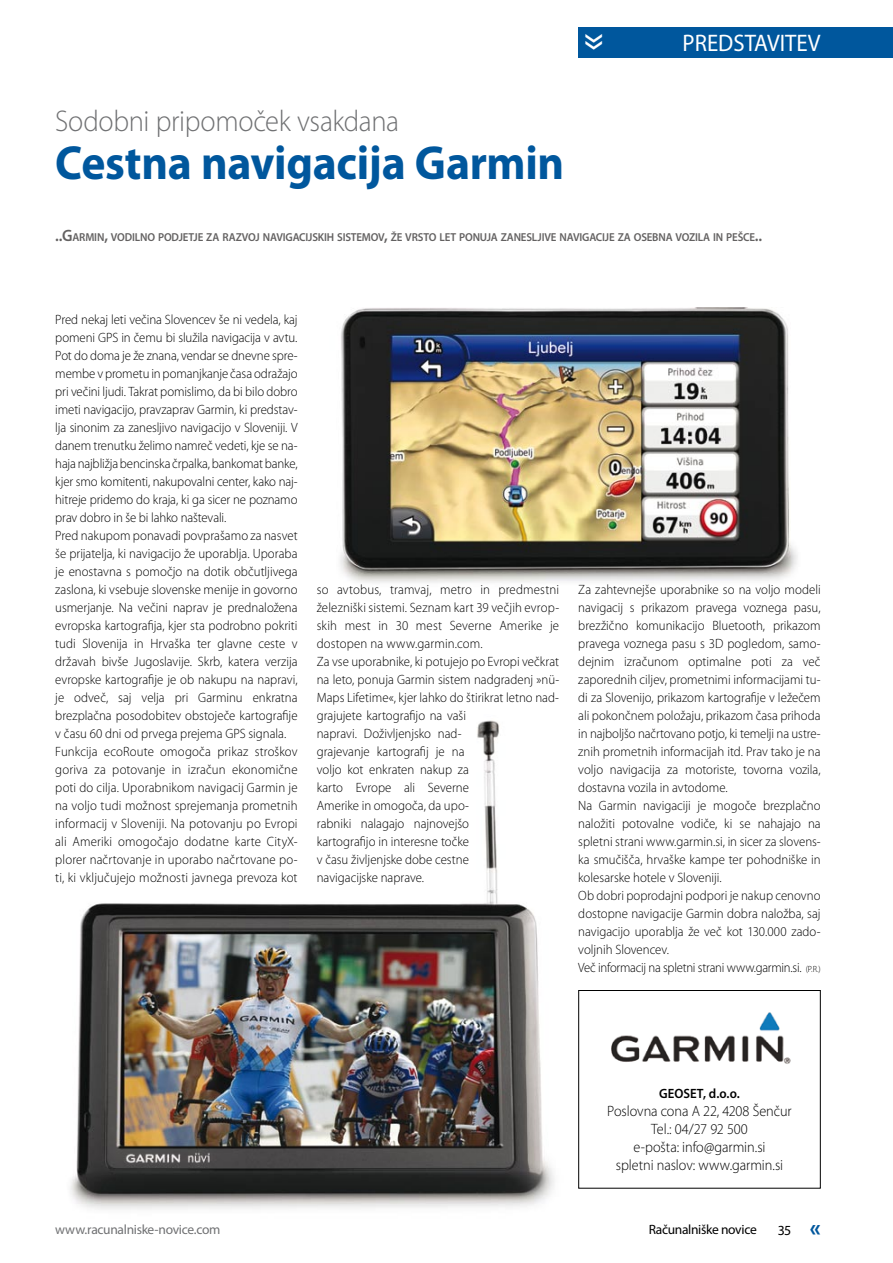
<style>
.page{position:relative;width:893px;height:1263px;background:#fff}
.page>*{position:absolute;margin:0;border:0;box-sizing:border-box;transform-origin:0 0}
.t1{font:700 48px "Myriad Pro";letter-spacing:-.01em;color:#00579d;scale:.95 1}
.t2{font:45px "Myriad Pro";color:#fff;scale:.95 1}
.t3{font:300 30px "Myriad Pro";letter-spacing:-.01em;color:#707173;scale:.95 1}
.t4{font:700 24.75px "Myriad Pro";color:#00579d;scale:.95 1}
.t5{font:24px "Myriad Pro";color:#fff;scale:.95 1}
.t6{font:300 15px/18px "Myriad Pro";letter-spacing:-.005em;color:#000;text-align:center;scale:.95 1}
.t7{font:13.95px "Myriad Pro";color:#000}
.t8{font:300 13.5px/18px "Myriad Pro";color:#000;scale:.95 1}
.t9{font:13.5px "Myriad Pro";letter-spacing:-.025em;color:#707173}
.t10{font:13.5px "Myriad Pro";letter-spacing:-.025em;color:#000}
.t11{font:600 13.5px "Myriad Pro";letter-spacing:.005em;color:#000;scale:.95 1}
.t12{font:600 11.55px "Myriad Pro";letter-spacing:-.015em;color:#636161;scale:.95 1}
.s1{font-size:16.5px}
.s2{font-size:9px}
</style>
<div class="page">
<div style="left:578px;top:27px;width:315px;height:31px;background:#00579d"></div>
<img style="left:340px;top:307px;width:458px;height:276px">
<img style="left:70px;top:720px;width:484px;height:490px">
<div style="left:578px;top:990px;width:243px;height:198px;border:1px solid #000"></div>
<img style="left:611px;top:1012px;width:180px;height:52px">
<h3 class="t3" style="left:55px;top:103px;width:363px">Sodobni pripomoček vsakdana</h3>
<h1 class="t1" style="left:55px;top:131px;width:537px">Cestna navigacija Garmin</h1>
<h2 class="t2" style="left:625px;top:33px;width:20px;rotate:90deg">»</h2>
<h3 class="t5" style="left:683px;top:29px;width:147px">PREDSTAVITEV</h3>
<p class="t12" style="left:55px;top:230px;width:746px"><span class="s1">..G</span>ARMIN<span class="s1">,</span> VODILNO PODJETJE ZA RAZVOJ NAVIGACIJSKIH SISTEMOV<span class="s1">,</span> ŽE VRSTO LET PONUJA ZANESLJIVE NAVIGACIJE ZA OSEBNA VOZILA IN PEŠCE<span class="s1">..</span></p>
<p class="t8" style="left:55px;top:310px;width:257px">Pred nekaj leti večina Slovencev še ni vedela, kaj pomeni GPS in čemu bi služila navigacija v avtu.<br>Pot do doma je že znana, vendar se dnevne spre&shy;membe v prometu in pomanjkanje časa odražajo pri večini ljudi. Takrat pomislimo, da bi bilo dobro imeti navigacijo, pravzaprav Garmin, ki predstav&shy;lja sinonim za zanesljivo navigacijo v Sloveniji. V danem trenutku želimo namreč vedeti, kje se na&shy;haja najbližja bencinska črpalka, bankomat banke, kjer smo komitenti, nakupovalni center, kako naj&shy;hitreje pridemo do kraja, ki ga sicer ne poznamo prav dobro in še bi lahko naštevali.<br>Pred nakupom ponavadi povprašamo za nasvet še prijatelja, ki navigacijo že uporablja. Uporaba je enostavna s pomočjo na dotik občutljivega zaslona, ki vsebuje slovenske menije in govorno usmerjanje. Na večini naprav je prednaložena evropska kartografija, kjer sta podrobno pokriti tudi Slovenija in Hrvaška ter glavne ceste v državah bivše Jugoslavije. Skrb, katera verzija evropske kartografije je ob nakupu na napravi, je odveč, saj velja pri Garminu enkratna brezplačna posodobitev obstoječe kartografije v času 60 dni od prvega prejema GPS signala.<br>Funkcija ecoRoute omogoča prikaz stroškov goriva za potovanje in izračun ekonomične poti do cilja. Uporabnikom navigacij Garmin je na voljo tudi možnost sprejemanja prometnih informacij v Sloveniji. Na potovanju po Evropi ali Ameriki omogočajo dodatne karte CityX&shy;plorer načrtovanje in uporabo načrtovane po&shy;ti, ki vključujejo možnosti javnega prevoza kot</p>
<p class="t8" style="left:317px;top:580px;width:257px">so avtobus, tramvaj, metro in predmestni železniški sistemi. Seznam kart 39 večjih evrop&shy;skih mest in 30 mest Severne Amerike je dostopen na www.garmin.com.<br>Za vse uporabnike, ki potujejo po Evropi večkrat na leto, ponuja Garmin sistem nadgradenj »nü-Maps Lifetime«, kjer lahko do štirikrat letno nad&shy;grajujete kartografijo na vaši<br>napravi. Doživljenjsko nad-<br>grajevanje kartografij je na<br>voljo kot enkraten nakup za<br>karto Evrope ali Severne<br>Amerike in omogoča, da upo-<br>rabniki nalagajo najnovejšo<br>kartografijo in interesne točke<br>v času življenjske dobe cestne<br>navigacijske naprave.</p>
<p class="t8" style="left:578px;top:580px;width:257px">Za zahtevnejše uporabnike so na voljo modeli navigacij s prikazom pravega voznega pasu, brezžično komunikacijo Bluetooth, prikazom pravega voznega pasu s 3D pogledom, samo&shy;dejnim izračunom optimalne poti za več zaporednih ciljev, prometnimi informacijami tu&shy;di za Slovenijo, prikazom kartografije v ležečem ali pokončnem položaju, prikazom časa prihoda in najboljšo načrtovano potjo, ki temelji na ustre&shy;znih prometnih informacijah itd. Prav tako je na voljo navigacija za motoriste, tovorna vozila, dostavna vozila in avtodome.<br>Na Garmin navigaciji je mogoče brezplačno naložiti potovalne vodiče, ki se nahajajo na spletni strani www.garmin.si, in sicer za slovens&shy;ka smučišča, hrvaške kampe ter pohodniške in kolesarske hotele v Sloveniji.<br>Ob dobri poprodajni podpori je nakup cenovno dostopne navigacije Garmin dobra naložba, saj navigacijo uporablja že več kot 130.000 zado&shy;voljnih Slovencev.<br>Več informacij na spletni strani www.garmin.si. <span class="s2">(P.R.)</span></p>
<p class="t11" style="left:659px;top:1085px;width:87px">GEOSET, d.o.o.</p>
<p class="t6" style="left:607px;top:1102px;width:196px">Poslovna cona A 22, 4208 Šenčur<br>Tel.: 04/27 92 500<br>e-pošta: info@garmin.si<br>spletni naslov: www.garmin.si</p>
<p class="t9" style="left:55px;top:1221px;width:167px">www.racunalniske-novice.com</p>
<p class="t10" style="left:649px;top:1221px;width:109px">Računalniške novice</p>
<p class="t7" style="left:778px;top:1221px;width:15px">35</p>
<h3 class="t4" style="left:810px;top:1211px;width:13px">«</h3>
</div>
